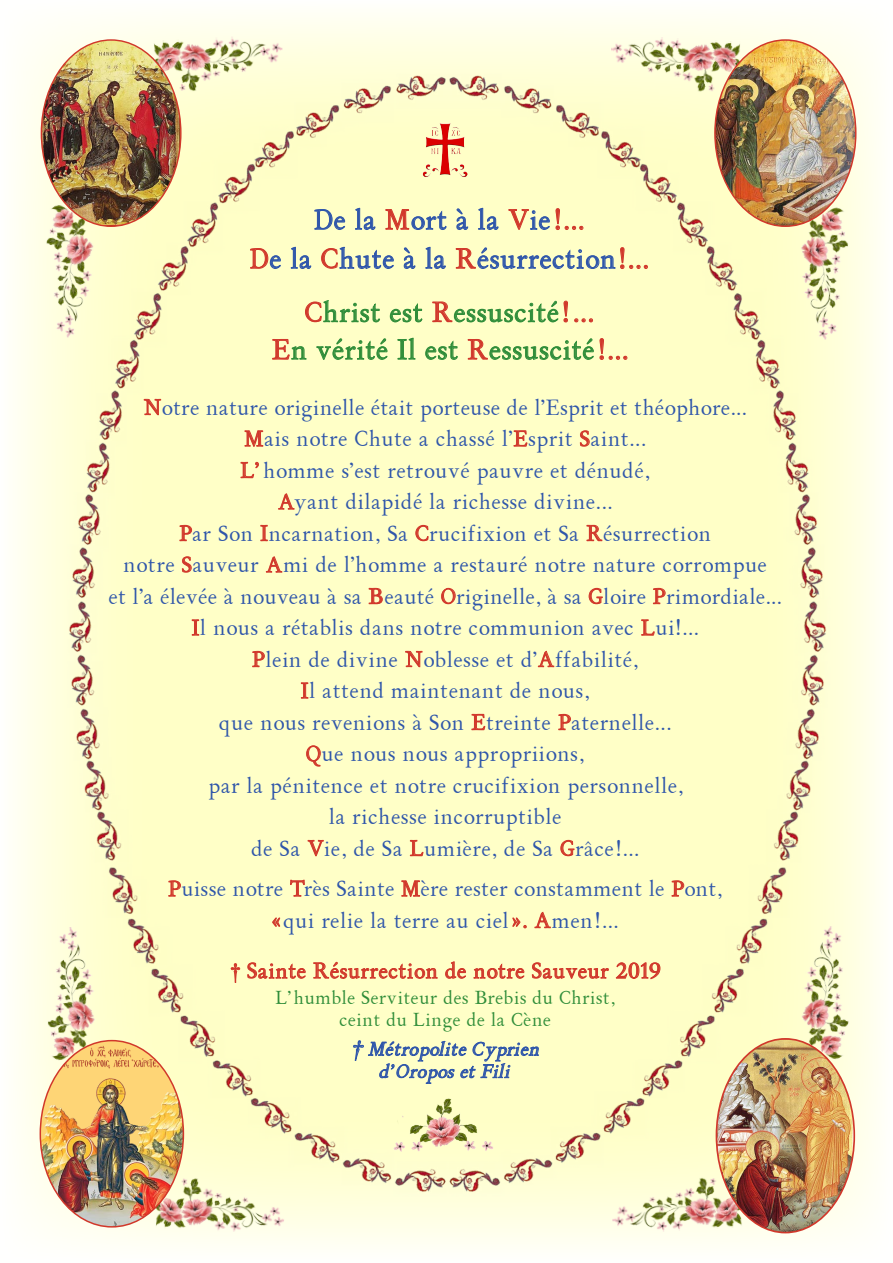
<style>
.page{position:relative;width:893px;height:1263px;background:#fff}
.page>*{position:absolute;margin:0;border:0;box-sizing:border-box;transform-origin:0 0}
.t1{font:27px "SK Euclid Pol Uni W";letter-spacing:.04em;color:#2f8d39}
.t2{font:27px "SK Euclid Pol Uni W";letter-spacing:.04em;color:#2f56aa}
.t3{font:21px/31.5px "SK Euclid Pol Uni W";letter-spacing:.04em;color:#2f56aa;text-align:center}
.t4{font:21px "SK Euclid Pol Uni W";letter-spacing:.04em;color:#d1382b}
.t5{font:18px "SK Euclid Pol Uni W";letter-spacing:.04em;color:#2f8d39}
.t6{font:18px "SK Euclid Pol Uni W Italic";letter-spacing:.04em;color:#2f56aa}
.s1{color:#d1382b}
.s2{font-family:"CTOS New Times Roman Test 1"}
</style>
<div class="page">
<img style="left:15px;top:15px;width:867px;height:1232px">
<img style="left:423px;top:123px;width:45px;height:55px">
<svg style="left:314px;top:209px;width:31px;height:21px"></svg>
<svg style="left:355px;top:207px;width:21px;height:23px"></svg>
<svg style="left:385px;top:129px;width:62px;height:103px;background:#f5e5b6"></svg>
<svg style="left:250px;top:248px;width:31px;height:21px"></svg>
<svg style="left:291px;top:246px;width:21px;height:23px"></svg>
<svg style="left:321px;top:246px;width:73px;height:23px;background:#d7d6b9"></svg>
<svg style="left:403px;top:247px;width:13px;height:22px"></svg>
<svg style="left:425px;top:246px;width:21px;height:23px"></svg>
<svg style="left:455px;top:200px;width:193px;height:86px;background:#f0efc1"></svg>
<svg style="left:272px;top:293px;width:356px;height:84px;background:#edf1b8"></svg>
<svg style="left:143px;top:399px;width:18px;height:16px"></svg>
<svg style="left:244px;top:349px;width:20px;height:99px;background:#fbf1bc"></svg>
<svg style="left:513px;top:430px;width:15px;height:22px"></svg>
<svg style="left:580px;top:430px;width:10px;height:17px"></svg>
<svg style="left:240px;top:462px;width:19px;height:16px"></svg>
<svg style="left:278px;top:492px;width:17px;height:18px"></svg>
<svg style="left:179px;top:525px;width:13px;height:16px"></svg>
<svg style="left:260px;top:525px;width:8px;height:16px"></svg>
<svg style="left:415px;top:525px;width:14px;height:16px"></svg>
<svg style="left:586px;top:525px;width:17px;height:17px"></svg>
<svg style="left:182px;top:556px;width:10px;height:17px"></svg>
<svg style="left:266px;top:555px;width:17px;height:18px"></svg>
<svg style="left:368px;top:587px;width:15px;height:17px"></svg>
<svg style="left:441px;top:588px;width:15px;height:16px"></svg>
<svg style="left:588px;top:588px;width:15px;height:17px"></svg>
<svg style="left:653px;top:588px;width:13px;height:16px"></svg>
<svg style="left:191px;top:619px;width:9px;height:17px"></svg>
<svg style="left:641px;top:619px;width:14px;height:17px"></svg>
<svg style="left:252px;top:651px;width:13px;height:16px"></svg>
<svg style="left:405px;top:651px;width:18px;height:16px"></svg>
<svg style="left:538px;top:649px;width:17px;height:18px"></svg>
<svg style="left:301px;top:682px;width:8px;height:17px"></svg>
<svg style="left:471px;top:714px;width:15px;height:21px"></svg>
<svg style="left:558px;top:714px;width:13px;height:16px"></svg>
<svg style="left:306px;top:745px;width:15px;height:22px"></svg>
<svg style="left:307px;top:839px;width:17px;height:18px"></svg>
<svg style="left:560px;top:840px;width:15px;height:17px"></svg>
<svg style="left:168px;top:880px;width:13px;height:17px"></svg>
<svg style="left:290px;top:879px;width:15px;height:18px"></svg>
<svg style="left:401px;top:799px;width:23px;height:99px;background:#faedb9"></svg>
<svg style="left:671px;top:880px;width:13px;height:17px"></svg>
<svg style="left:272px;top:915px;width:8px;height:12px"></svg>
<svg style="left:512px;top:915px;width:15px;height:14px"></svg>
<svg style="left:534px;top:910px;width:17px;height:18px"></svg>
<svg style="left:231px;top:963px;width:9px;height:20px"></svg>
<svg style="left:247px;top:962px;width:59px;height:17px"></svg>
<svg style="left:313px;top:962px;width:124px;height:23px;background:#f4d3a4"></svg>
<svg style="left:445px;top:961px;width:21px;height:18px"></svg>
<svg style="left:474px;top:964px;width:50px;height:15px"></svg>
<svg style="left:532px;top:962px;width:77px;height:18px"></svg>
<svg style="left:616px;top:962px;width:44px;height:17px"></svg>
<svg style="left:353px;top:1036px;width:186px;height:48px;background:#dbe1c1"></svg>
<img style="left:153px;top:1171px;width:133px;height:63px">
<img style="left:29px;top:925px;width:76px;height:137px">
<img style="left:610px;top:1171px;width:133px;height:63px">
<img style="left:789px;top:923px;width:81px;height:139px">
<img style="left:151px;top:34px;width:134px;height:63px">
<img style="left:27px;top:202px;width:77px;height:138px">
<img style="left:608px;top:34px;width:133px;height:63px">
<img style="left:789px;top:204px;width:76px;height:138px">
<img style="left:40px;top:1040px;width:143px;height:187px">
<img style="left:716px;top:1039px;width:138px;height:193px">
<img style="left:41px;top:40px;width:140px;height:186px">
<img style="left:715px;top:40px;width:141px;height:186px">
<img style="left:391px;top:1089px;width:104px;height:62px">
<p class="t2" style="left:315px;top:204px;width:271px">De la <span class="s1">M</span>ort à la <span class="s1">V</span>ie<span class="s1">!...</span></p>
<p class="t2" style="left:250px;top:243px;width:400px"><span class="s1">D</span>e la <span class="s1">C</span>hute à la <span class="s1">R</span>ésurrection<span class="s1">!...</span></p>
<p class="t1" style="left:305px;top:297px;width:290px"><span class="s1">C</span>hrist est <span class="s1">R</span>essuscité<span class="s1">! ...</span></p>
<p class="t1" style="left:272px;top:334px;width:358px"><span class="s1">E</span>n vérité Il est <span class="s1">R</span>essuscité<span class="s1">!...</span></p>
<p class="t3" style="left:144px;top:392px;width:604px"><span class="s1">N</span>otre nature originelle était porteuse de l’Esprit et théophore...<br><span class="s1">M</span>ais notre Chute a chassé l’<span class="s1">E</span>sprit <span class="s1">S</span>aint...</p>
<p class="t3" style="left:241px;top:455px;width:411px"><span class="s1">L’</span> homme s’est retrouvé pauvre et dénudé,</p>
<p class="t3" style="left:279px;top:486px;width:335px"><span class="s1">A</span>yant dilapidé la richesse divine...</p>
<p class="t3" style="left:180px;top:518px;width:533px"><span class="s1">P</span>ar Son <span class="s1">I</span>ncarnation, Sa <span class="s1">C</span>rucifixion et Sa <span class="s1">R</span>ésurrection</p>
<p class="t3" style="left:124px;top:549px;width:645px">notre <span class="s1">S</span>auveur <span class="s1">A</span>mi de l’homme a restauré notre nature corrompue</p>
<p class="t3" style="left:109px;top:581px;width:674px">et l’a élevée à nouveau à sa <span class="s1">B</span>eauté <span class="s1">O</span>riginelle, à sa <span class="s1">G</span>loire <span class="s1">P</span>rimordiale...</p>
<p class="t3" style="left:192px;top:612px;width:508px"><span class="s1">I</span>l nous a rétablis dans notre communion avec <span class="s1">L</span>ui!...</p>
<p class="t3" style="left:252px;top:644px;width:388px"><span class="s1">P</span>lein de divine <span class="s1">N</span>oblesse et d’<span class="s1">A</span>ffabilité,</p>
<p class="t3" style="left:301px;top:675px;width:290px"><span class="s1">I</span>l attend maintenant de nous,</p>
<p class="t3" style="left:220px;top:707px;width:453px">que nous revenions à Son <span class="s1">E</span>treinte <span class="s1">P</span>aternelle...</p>
<p class="t3" style="left:307px;top:738px;width:280px"><span class="s1">Q</span>ue nous nous appropriions,</p>
<p class="t3" style="left:209px;top:770px;width:476px">par la pénitence et notre crucifixion personnelle,</p>
<p class="t3" style="left:329px;top:801px;width:234px">la richesse incorruptible</p>
<p class="t3" style="left:252px;top:833px;width:389px">de Sa <span class="s1">V</span>ie, de Sa <span class="s1">L</span>umière, de Sa <span class="s1">G</span>râce!...</p>
<p class="t3" style="left:169px;top:873px;width:555px"><span class="s1">P</span>uisse notre <span class="s1">T</span>rès Sainte <span class="s1">M</span>ère rester constamment le <span class="s1">P</span>ont,</p>
<p class="t3" style="left:273px;top:905px;width:347px"><span class="s1">«</span>qui relie la terre au ciel<span class="s1">». A</span>men!...</p>
<p class="t4" style="left:230px;top:959px;width:432px"><span class="s2">†</span> Sainte Résurrection de notre Sauveur 2019</p>
<p class="t5" style="left:276px;top:987px;width:341px">L’humble Serviteur des Brebis du Christ,</p>
<p class="t5" style="left:340px;top:1009px;width:213px">ceint du Linge de la Cène</p>
<p class="t6" style="left:353px;top:1036px;width:189px">† Métropolite Cyprien</p>
<p class="t6" style="left:380px;top:1059px;width:132px">d’Oropos et Fili</p>
</div>
